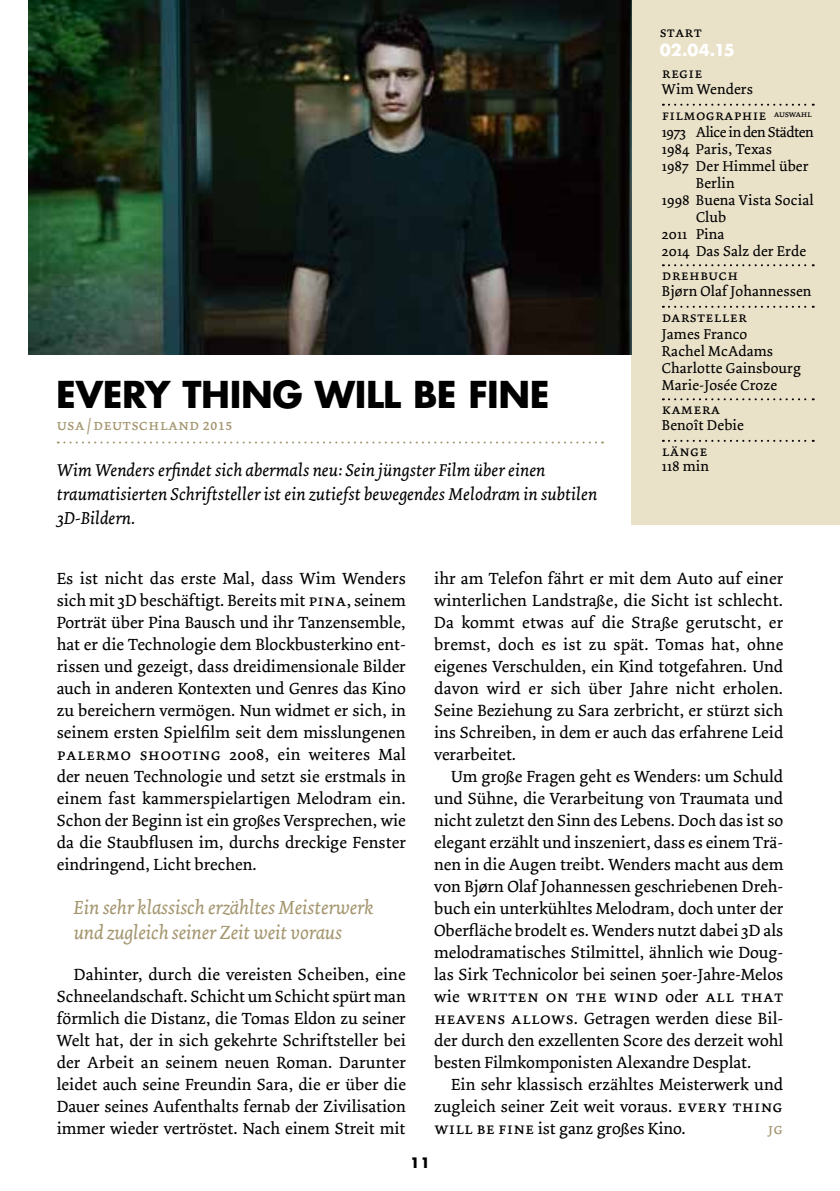
<style>
.page{position:relative;width:840px;height:1191px;background:#fff}
.page>*{position:absolute;margin:0;border:0;box-sizing:border-box;transform-origin:0 0}
.t1{font:700 36px "Futura";letter-spacing:-.01em;color:#000}
.t2{font:italic 20px/25px "Dolly";letter-spacing:-.01em;color:#a4966f}
.t3{font:italic 18px/24px "Dolly";color:#000}
.t4{font:17px/22px "Dolly";color:#000;text-align:justify}
.t5{font:17px "Dolly Small Caps";letter-spacing:.01em;color:#000}
.t6{font:16px "Dolly Small Caps";color:#a4966f}
.t7{font:700 16px "Futura";color:#fff}
.t8{font:15px/17px "Dolly";letter-spacing:.01em;color:#000}
.t9{font:15px "Dolly Small Caps";letter-spacing:.01em;color:#000}
.t10{font:15px "Dolly";letter-spacing:-.03em;color:#000}
.t11{font:700 14px "Futura";color:#000}
.s1{font-family:"Dolly Small Caps"}
.s2{font-family:"Dolly"}
</style>
<div class="page">
<svg style="left:58px;top:441px;width:533px;height:2px"></svg>
<div style="left:631px;top:0;width:208px;height:524px;background:#eae1c9"></div>
<svg style="left:662px;top:104px;width:151px;height:2px"></svg>
<svg style="left:662px;top:264px;width:151px;height:2px"></svg>
<svg style="left:662px;top:306px;width:151px;height:2px"></svg>
<svg style="left:662px;top:398px;width:151px;height:2px"></svg>
<svg style="left:662px;top:440px;width:151px;height:2px"></svg>
<img style="left:28px;top:0;width:603px;height:354px">
<h1 class="t1" style="left:56px;top:369px;width:494px">EVERY THING WILL BE FINE</h1>
<p class="t6" style="left:57px;top:415px;width:177px">usa/deutschland 2015</p>
<p class="t3" style="left:57px;top:458px;width:542px">Wim Wenders erfindet sich abermals neu: Sein jüngster Film über einen traumatisierten Schriftsteller ist ein zutiefst bewegendes Melodram in subtilen<br>3D-Bildern.</p>
<p class="t9" style="left:659px;top:24px;width:44px">start</p>
<p class="t7" style="left:659px;top:39px;width:77px">02.04.15</p>
<p class="t9" style="left:661px;top:65px;width:42px">regie</p>
<p class="t8" style="left:661px;top:81px;width:92px">Wim Wenders</p>
<p class="t9" style="left:661px;top:106px;width:152px">filmographie <sup>auswahl</sup></p>
<p class="t10" style="left:661px;top:123px;width:153px">1973 Alice in den Städten</p>
<p class="t8" style="left:661px;top:141px;width:111px">1984 Paris, Texas</p>
<p class="t8" style="left:661px;top:158px;width:148px">1987 Der Himmel über</p>
<p class="t8" style="left:695px;top:175px;width:40px">Berlin</p>
<p class="t8" style="left:661px;top:192px;width:153px">1998 Buena Vista Social</p>
<p class="t8" style="left:695px;top:209px;width:32px">Club</p>
<p class="t8" style="left:661px;top:226px;width:64px">2011 Pina</p>
<p class="t8" style="left:661px;top:243px;width:146px">2014 Das Salz der Erde</p>
<p class="t9" style="left:661px;top:266px;width:78px">drehbuch</p>
<p class="t8" style="left:661px;top:283px;width:151px">Bjørn Olaf Johannessen</p>
<p class="t9" style="left:661px;top:308px;width:86px">darsteller</p>
<p class="t8" style="left:661px;top:326px;width:141px">James Franco<br>Rachel McAdams<br>Charlotte Gainsbourg<br>Marie-Josée Croze</p>
<p class="t9" style="left:661px;top:400px;width:60px">kamera</p>
<p class="t8" style="left:661px;top:417px;width:83px">Benoît Debie</p>
<p class="t9" style="left:661px;top:442px;width:47px">länge</p>
<p class="t8" style="left:661px;top:458px;width:49px">118 min</p>
<p class="t4" style="left:57px;top:568px;width:350px">Es ist nicht das erste Mal, dass Wim Wenders sich mit 3D beschäftigt. Bereits mit <span class="s1">pina,</span> seinem Porträt über Pina Bausch und ihr Tanzensemble, hat er die Technologie dem Blockbusterkino ent&shy;rissen und gezeigt, dass dreidimensionale Bilder auch in anderen Kontexten und Genres das Kino zu bereichern vermögen. Nun widmet er sich, in seinem ersten Spielfilm seit dem misslungenen <span class="s1">palermo shooting</span> 2008, ein weiteres Mal der neuen Technologie und setzt sie erstmals in einem fast kammerspielartigen Melodram ein.<br>Schon der Beginn ist ein großes Versprechen, wie da die Staubflusen im, durchs dreckige Fenster eindringend, Licht brechen.</p>
<p class="t2" style="left:74px;top:895px;width:301px">Ein sehr klassisch erzähltes Meisterwerk und zugleich seiner Zeit weit voraus</p>
<p class="t4" style="left:57px;top:964px;width:350px;text-indent:17px">Dahinter, durch die vereisten Scheiben, eine Schneelandschaft. Schicht um Schicht spürt man förmlich die Distanz, die Tomas Eldon zu seiner Welt hat, der in sich gekehrte Schriftsteller bei der Arbeit an seinem neuen Roman. Darunter leidet auch seine Freundin Sara, die er über die Dauer seines Aufenthalts fernab der Zivilisation immer wieder vertröstet. Nach einem Streit mit</p>
<p class="t4" style="left:434px;top:568px;width:350px">ihr am Telefon fährt er mit dem Auto auf einer winterlichen Landstraße, die Sicht ist schlecht.<br>Da kommt etwas auf die Straße gerutscht, er bremst, doch es ist zu spät. Tomas hat, ohne eigenes Verschulden, ein Kind totgefahren. Und davon wird er sich über Jahre nicht erholen.<br>Seine Beziehung zu Sara zerbricht, er stürzt sich ins Schreiben, in dem er auch das erfahrene Leid verarbeitet.</p>
<p class="t4" style="left:434px;top:766px;width:350px;text-indent:17px">Um große Fragen geht es Wenders: um Schuld und Sühne, die Verarbeitung von Traumata und nicht zuletzt den Sinn des Lebens. Doch das ist so elegant erzählt und inszeniert, dass es einem Trä&shy;nen in die Augen treibt. Wenders macht aus dem von Bjørn Olaf Johannessen geschriebenen Dreh&shy;buch ein unterkühltes Melodram, doch unter der Oberfläche brodelt es. Wenders nutzt dabei 3D als melodramatisches Stilmittel, ähnlich wie Doug&shy;las Sirk Technicolor bei seinen 50er-Jahre-Melos</p>
<p class="t5" style="left:434px;top:986px;width:350px"><span class="s2">wie</span> written on the wind <span class="s2">oder</span> all that</p>
<p class="t4" style="left:434px;top:1008px;width:350px"><span class="s1">heavens allows.</span> Getragen werden diese Bil&shy;der durch den exzellenten Score des derzeit wohl besten Filmkomponisten Alexandre Desplat.</p>
<p class="t4" style="left:434px;top:1074px;width:350px;text-indent:17px">Ein sehr klassisch erzähltes Meisterwerk und zugleich seiner Zeit weit voraus. <span class="s1">every thing will be fine</span> ist ganz großes Kino.</p>
<p class="t6" style="left:767px;top:1119px;width:17px">jg</p>
<p class="t11" style="left:410px;top:1153px;width:21px">11</p>
</div>
